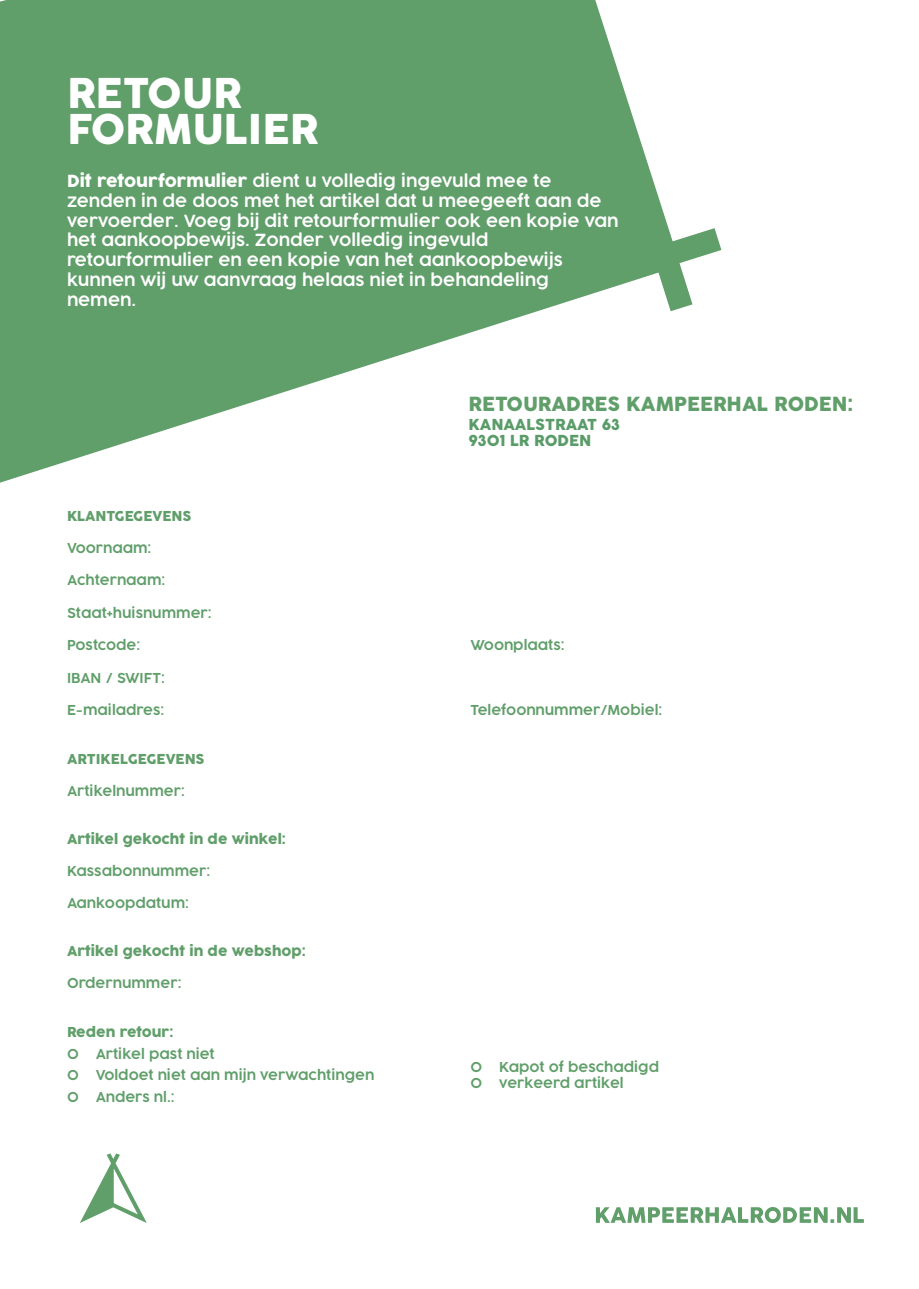
<style>
.page{position:relative;width:919px;height:1289px;background:#fff}
.page>*{position:absolute;margin:0;border:0;box-sizing:border-box;transform-origin:0 0}
.t1{font:40.5px "Cocogoose Pro";color:#fff}
.t2{font:19.2px "Cocogoose Pro";color:#609e6a}
.t3{font:300 16.5px/19.8px "Cocogoose Pro";color:#fff}
.t4{font:15px/16px "Cocogoose Pro";color:#5a9c69}
.t5{font:300 13.5px "Cocogoose Pro";color:#609e6a}
.t6{font:13.5px/21.9px "Cocogoose Pro";color:#609e6a}
.s1{font-weight:400}
.s2{font-weight:300}
</style>
<div class="page">
<svg style="left:0;top:0;width:721px;height:482px;fill:#609e6a"></svg>
<svg style="left:596px;top:1207px;width:267px;height:15px"></svg>
<svg style="left:80px;top:1153px;width:67px;height:69px"></svg>
<p class="t1" style="left:67px;top:66px;width:176px">RETOUR</p>
<p class="t1" style="left:67px;top:102px;width:253px">FORMULIER</p>
<p class="t3" style="left:67px;top:171px;width:486px"><span class="s1">Dit retourformulier</span> dient u volledig ingevuld mee te</p>
<p class="t3" style="left:67px;top:191px;width:553px">zenden in de doos met het artikel dat u meegeeft aan de vervoerder. Voeg bij dit retourformulier ook een kopie van het aankoopbewijs. Zonder volledig ingevuld</p>
<p class="t3" style="left:67px;top:250px;width:497px">retourformulier en een kopie van het aankoopbewijs</p>
<p class="t3" style="left:67px;top:270px;width:483px">kunnen wij uw aanvraag helaas niet in behandeling</p>
<p class="t3" style="left:67px;top:290px;width:70px">nemen.</p>
<p class="t6" style="left:67px;top:505px;width:126px">KLANTGEGEVENS</p>
<p class="t5" style="left:67px;top:539px;width:86px">Voornaam:</p>
<p class="t5" style="left:67px;top:571px;width:100px">Achternaam:</p>
<p class="t5" style="left:67px;top:604px;width:146px">Staat+huisnummer:</p>
<p class="t5" style="left:67px;top:636px;width:75px">Postcode:</p>
<p class="t5" style="left:67px;top:668px;width:99px">IBAN / SWIFT:</p>
<p class="t5" style="left:67px;top:701px;width:99px">E-mailadres:</p>
<p class="t6" style="left:67px;top:748px;width:139px">ARTIKELGEGEVENS</p>
<p class="t5" style="left:67px;top:782px;width:119px">Artikelnummer:</p>
<p class="t6" style="left:67px;top:828px;width:220px">Artikel gekocht in de winkel:</p>
<p class="t5" style="left:67px;top:862px;width:145px">Kassabonnummer:</p>
<p class="t5" style="left:67px;top:894px;width:123px">Aankoopdatum:</p>
<p class="t6" style="left:67px;top:940px;width:240px">Artikel gekocht in de webshop:</p>
<p class="t5" style="left:67px;top:974px;width:116px">Ordernummer:</p>
<p class="t6" style="left:67px;top:1021px;width:108px">Reden retour:<br><span class="s2">0</span></p>
<p class="t5" style="left:96px;top:1044px;width:120px">Artikel past niet</p>
<p class="t5" style="left:67px;top:1066px;width:13px">0</p>
<p class="t5" style="left:96px;top:1066px;width:280px">Voldoet niet aan mijn verwachtingen</p>
<p class="t5" style="left:67px;top:1087px;width:13px">0</p>
<p class="t5" style="left:96px;top:1087px;width:80px">Anders nl.:</p>
<p class="t2" style="left:468px;top:391px;width:386px">RETOURADRES KAMPEERHAL RODEN:</p>
<p class="t4" style="left:468px;top:417px;width:153px">KANAALSTRAAT 63<br>9301 LR RODEN</p>
<p class="t5" style="left:470px;top:636px;width:95px">Woonplaats:</p>
<p class="t5" style="left:470px;top:701px;width:193px">Telefoonnummer/Mobiel:</p>
<p class="t5" style="left:470px;top:1057px;width:13px">0</p>
<p class="t5" style="left:499px;top:1057px;width:161px">Kapot of beschadigd</p>
<p class="t5" style="left:470px;top:1073px;width:13px">0</p>
<p class="t5" style="left:499px;top:1073px;width:126px">verkeerd artikel</p>
</div>
